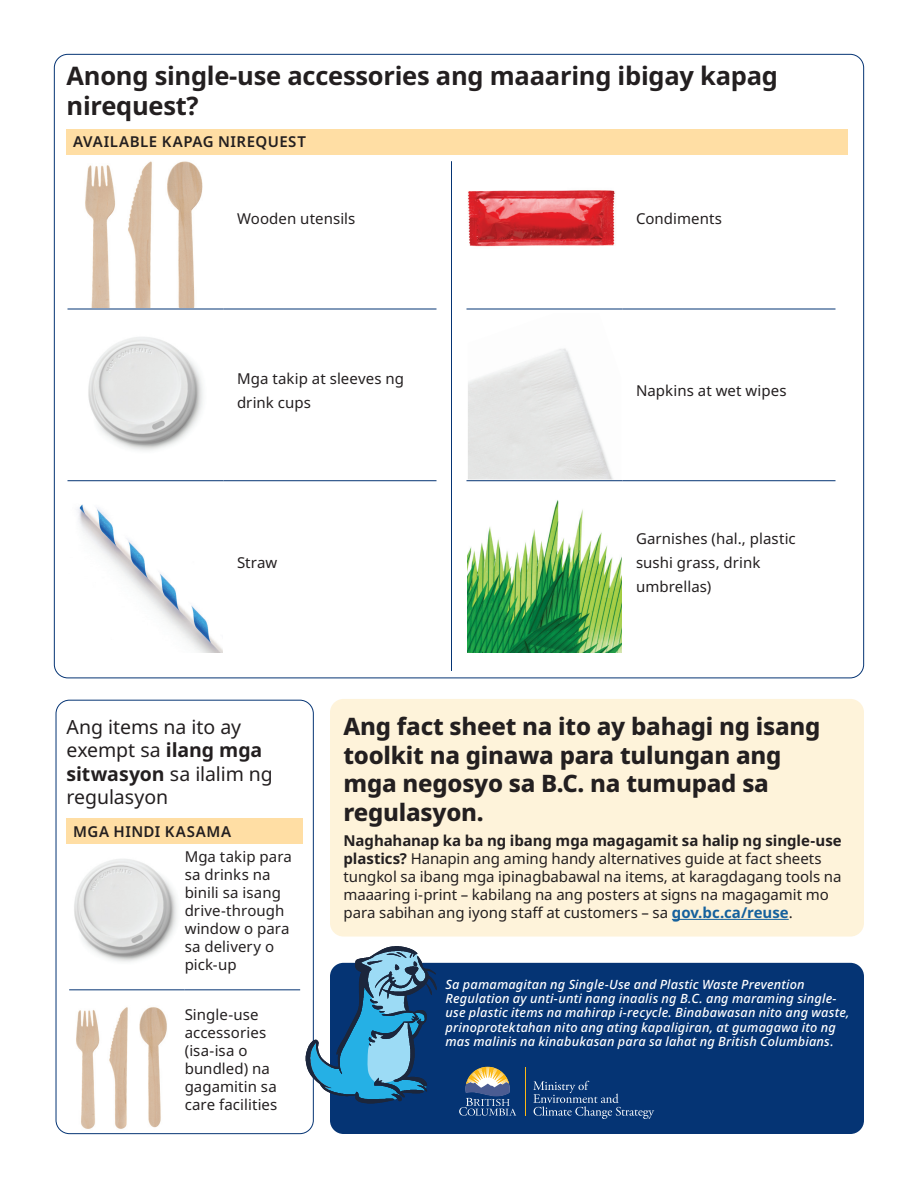
<style>
.page{position:relative;width:918px;height:1188px;background:#fff}
.page>*{position:absolute;margin:0;border:0;box-sizing:border-box;transform-origin:0 0}
.t1{font:700 25.5px/30px "Noto Sans";letter-spacing:-.01em;color:#231f20}
.t2{font:800 24px/28.8px "Noto Sans";letter-spacing:-.01em;color:#231f20}
.t3{font:19.5px/23.4px "Noto Sans";letter-spacing:-.005em;color:#231f20}
.t4{font:15px/18px "Noto Sans";color:#231f20}
.t5{font:600 15px "Noto Sans";letter-spacing:.03em;color:#231f20}
.t6{font:italic 500 12.75px/14.2px "Noto Sans";letter-spacing:.015em;color:#fff}
.s1{font-weight:700}
.s2{font-weight:700;color:#15619d}
</style>
<div class="page">
<div style="left:330px;top:699px;width:534px;height:238px;background:#fef3da;border-radius:14px"></div>
<hr style="left:672px;top:919px;width:117px;height:1px;background:#15619d">
<div style="left:330px;top:963px;width:534px;height:171px;background:#053474;border-radius:14px"></div>
<svg style="left:533px;top:1081px;width:121px;height:38px"></svg>
<svg style="left:459px;top:1067px;width:57px;height:49px"></svg>
<hr style="left:525px;top:1067px;width:1px;height:49px;background:#fcb814">
<div style="left:66px;top:818px;width:237px;height:26px;background:#ffdea4"></div>
<hr style="left:69px;top:989px;width:116px;height:1px;background:#053474">
<hr style="left:185px;top:989px;width:115px;height:1px;background:#053474">
<img style="left:74px;top:859px;width:103px;height:103px">
<img style="left:69px;top:1007px;width:116px;height:128px">
<div style="left:56px;top:700px;width:258px;height:434px;border:1px solid #053474;border-radius:14px"></div>
<div style="left:67px;top:129px;width:781px;height:26px;background:#ffdea4"></div>
<hr style="left:68px;top:309px;width:156px;height:1px;background:#053474">
<hr style="left:224px;top:309px;width:212px;height:1px;background:#053474">
<hr style="left:68px;top:480px;width:156px;height:1px;background:#053474">
<hr style="left:224px;top:480px;width:212px;height:1px;background:#053474">
<img style="left:85px;top:161px;width:118px;height:147px">
<img style="left:88px;top:337px;width:115px;height:114px">
<img style="left:77px;top:504px;width:145px;height:148px">
<hr style="left:466px;top:309px;width:157px;height:1px;background:#053474">
<hr style="left:623px;top:309px;width:213px;height:1px;background:#053474">
<hr style="left:466px;top:480px;width:157px;height:1px;background:#053474">
<hr style="left:623px;top:480px;width:213px;height:1px;background:#053474">
<img style="left:468px;top:190px;width:147px;height:57px">
<img style="left:468px;top:348px;width:145px;height:132px">
<img style="left:468px;top:500px;width:153px;height:153px">
<svg style="left:306px;top:946px;width:131px;height:157px"></svg>
<hr style="left:451px;top:161px;width:1px;height:510px;background:#053474">
<h1 class="t1" style="left:67px;top:61px;width:713px">Anong single-use accessories ang maaaring ibigay kapag nirequest?</h1>
<p class="t5" style="left:73px;top:131px;width:234px">AVAILABLE KAPAG NIREQUEST</p>
<p class="t4" style="left:237px;top:210px;width:120px">Wooden utensils</p>
<p class="t4" style="left:237px;top:367px;width:169px;line-height:24px">Mga takip at sleeves ng drink cups</p>
<p class="t4" style="left:237px;top:554px;width:42px">Straw</p>
<p class="t4" style="left:636px;top:210px;width:88px">Condiments</p>
<p class="t4" style="left:636px;top:382px;width:152px">Napkins at wet wipes</p>
<p class="t4" style="left:636px;top:527px;width:161px;line-height:24px">Garnishes (hal., plastic sushi grass, drink umbrellas)</p>
<h3 class="t3" style="left:66px;top:716px;width:208px">Ang items na ito ay exempt sa <span class="s1">ilang mga sitwasyon</span> sa ilalim ng regulasyon</h3>
<p class="t5" style="left:73px;top:821px;width:160px">MGA HINDI KASAMA</p>
<p class="t4" style="left:185px;top:847px;width:109px">Mga takip para sa drinks na binili sa isang drive-through window o para sa delivery o pick-up</p>
<p class="t4" style="left:185px;top:1006px;width:94px">Single-use accessories (isa-isa o bundled) na gagamitin sa care facilities</p>
<h2 class="t2" style="left:344px;top:712px;width:479px">Ang fact sheet na ito ay bahagi ng isang toolkit na ginawa para tulungan ang mga negosyo sa B.C. na tumupad sa regulasyon.</h2>
<p class="t4" style="left:344px;top:832px;width:500px"><span class="s1">Naghahanap ka ba ng ibang mga magagamit sa halip ng single-use plastics?</span> Hanapin ang aming handy alternatives guide at fact sheets tungkol sa ibang mga ipinagbabawal na items, at karagdagang tools na maaaring i-print – kabilang na ang posters at signs na magagamit mo para sabihan ang iyong staff at customers – sa <span class="s2">gov.bc.ca/reuse</span>.</p>
<p class="t6" style="left:446px;top:977px;width:406px">Sa pamamagitan ng Single-Use and Plastic Waste Prevention Regulation ay unti-unti nang inaalis ng B.C. ang maraming single&shy;use plastic items na mahirap i-recycle. Binabawasan nito ang waste, prinoprotektahan nito ang ating kapaligiran, at gumagawa ito ng mas malinis na kinabukasan para sa lahat ng British Columbians.</p>
</div>
